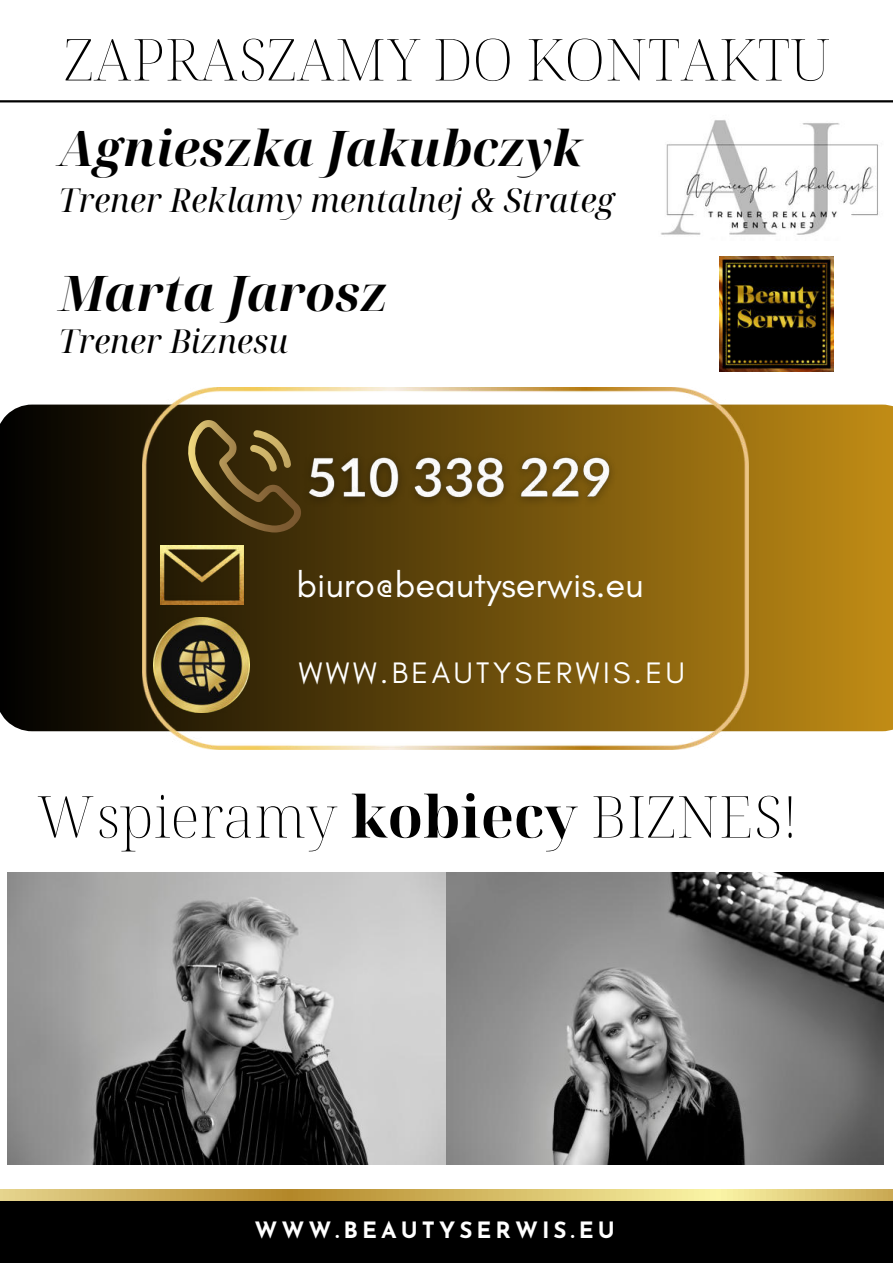
<style>
.page{position:relative;width:893px;height:1264px;background:#fff}
.page>*{position:absolute;margin:0;border:0;box-sizing:border-box;transform-origin:0 0}
.t1{font:200 57.75px "Noto Serif Display";color:#000}
.t2{font:italic 700 49.05px "Noto Serif Display";color:#000}
.t3{font:36.15px "Glacial Indifference";color:#fff}
.t4{font:italic 33px "Noto Serif Display";color:#000}
.t5{font:30.15px "Glacial Indifference";letter-spacing:.115em;color:#fff}
.t6{font:700 22.5px "Josefin Sans";letter-spacing:.18em;color:#fff}
.s1{font-weight:700}
</style>
<div class="page">
<div style="left:0;top:1197px;width:892px;height:65px;background:#000"></div>
<svg style="left:0;top:1189px;width:892px;height:11px;background:#d5bb67"></svg>
<svg style="left:0;top:404px;width:892px;height:327px;background:#62480c"></svg>
<img style="left:142px;top:388px;width:606px;height:361px">
<img style="left:160px;top:546px;width:83px;height:58px">
<svg style="left:185px;top:420px;width:117px;height:112px;background:#513f18"></svg>
<img style="left:154px;top:617px;width:95px;height:95px">
<hr style="left:0;top:100px;width:892px;height:2px;background:#000">
<img style="left:719px;top:256px;width:114px;height:115px">
<img style="left:660px;top:120px;width:218px;height:115px">
<img style="left:8px;top:872px;width:875px;height:292px">
<img style="left:296px;top:444px;width:327px;height:69px">
<h1 class="t1" style="left:64px;top:21px;width:767px">ZAPRASZAMY DO KONTAKTU</h1>
<h2 class="t2" style="left:58px;top:111px;width:526px">Agnieszka Jakubczyk</h2>
<p class="t4" style="left:58px;top:177px;width:558px">Trener Reklamy mentalnej &amp; Strateg</p>
<h2 class="t2" style="left:58px;top:256px;width:331px">Marta Jarosz</h2>
<p class="t4" style="left:58px;top:317px;width:231px">Trener Biznesu</p>
<p class="t3" style="left:296px;top:565px;width:348px">biuro@beautyserwis.eu</p>
<p class="t5" style="left:299px;top:656px;width:387px">WWW.BEAUTYSERWIS.EU</p>
<h1 class="t1" style="left:37px;top:778px;width:763px">Wspieramy <span class="s1">kobiecy</span> BIZNES!</h1>
<p class="t6" style="left:254px;top:1209px;width:362px">WWW.BEAUTYSERWIS.EU</p>
</div>
